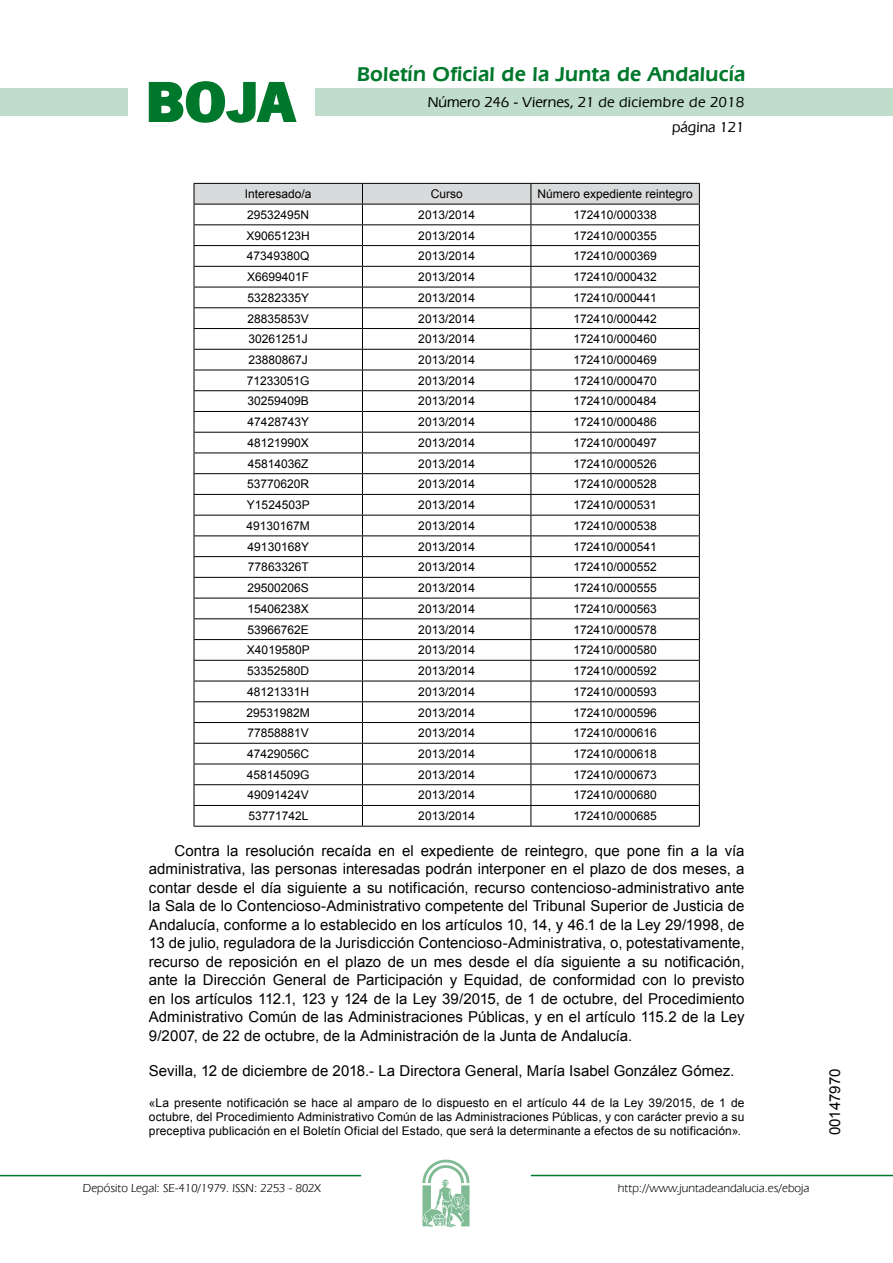
<style>
.page{position:relative;width:893px;height:1263px;background:#fff}
.page>*{position:absolute;margin:0;border:0;box-sizing:border-box;transform-origin:0 0}
.t1{font:700 57.75px "News Got T";color:#00782c;scale:1.14 1}
.t2{font:600 21px "Eras IT Cby BT";letter-spacing:.01em;color:#00782c}
.t3{font:15px/18.5px "Arial";color:#000;text-align:justify}
.t4{font:500 15px/24.5px "Eras IT Cby BT";color:#000;text-align:right}
.t5{font:12px/14px "Arial";color:#000;text-align:justify}
.t6{font:12px "Eras IT Cby BT";color:#000}
</style>
<div class="page">
<div style="left:315px;top:88px;width:577px;height:28px;background:#bfddca"></div>
<div style="left:0;top:88px;width:128px;height:28px;background:#bfddca"></div>
<hr style="left:0;top:1175px;width:361px;height:1px;background:#00782c">
<svg style="left:422px;top:1159px;width:47px;height:68px"></svg>
<hr style="left:531px;top:1175px;width:361px;height:1px;background:#00782c">
<svg style="left:148px;top:81px;width:149px;height:42px"></svg>
<svg style="left:194px;top:183px;width:506px;height:643px"></svg>
<hr style="left:194px;top:826px;width:168px;height:1px;background:#000">
<hr style="left:362px;top:826px;width:169px;height:1px;background:#000">
<hr style="left:531px;top:826px;width:168px;height:1px;background:#000">
<h1 class="t1" style="left:145px;top:68px;width:133px">BOJA</h1>
<h2 class="t2" style="left:357px;top:62px;width:390px">Boletín Oficial de la Junta de Andalucía</h2>
<p class="t4" style="left:428px;top:90px;width:318px">Número 246 - Viernes, 21 de diciembre de 2018 página 121</p>
<p class="t5" style="left:245px;top:187px;width:68px">Interesado/a</p>
<p class="t5" style="left:430px;top:187px;width:34px">Curso</p>
<p class="t5" style="left:537px;top:187px;width:157px">Número expediente reintegro</p>
<p class="t5" style="left:247px;top:208px;width:64px">29532495N</p>
<p class="t5" style="left:418px;top:208px;width:58px">2013/2014</p>
<p class="t5" style="left:573px;top:208px;width:85px">172410/000338</p>
<p class="t5" style="left:246px;top:229px;width:65px">X9065123H</p>
<p class="t5" style="left:418px;top:229px;width:58px">2013/2014</p>
<p class="t5" style="left:573px;top:229px;width:85px">172410/000355</p>
<p class="t5" style="left:247px;top:249px;width:64px">47349380Q</p>
<p class="t5" style="left:418px;top:249px;width:58px">2013/2014</p>
<p class="t5" style="left:573px;top:249px;width:85px">172410/000369</p>
<p class="t5" style="left:247px;top:270px;width:64px">X6699401F</p>
<p class="t5" style="left:418px;top:270px;width:58px">2013/2014</p>
<p class="t5" style="left:573px;top:270px;width:85px">172410/000432</p>
<p class="t5" style="left:248px;top:291px;width:63px">53282335Y</p>
<p class="t5" style="left:418px;top:291px;width:58px">2013/2014</p>
<p class="t5" style="left:573px;top:291px;width:85px">172410/000441</p>
<p class="t5" style="left:247px;top:311px;width:63px">28835853V</p>
<p class="t5" style="left:418px;top:311px;width:58px">2013/2014</p>
<p class="t5" style="left:573px;top:311px;width:85px">172410/000442</p>
<p class="t5" style="left:248px;top:332px;width:61px">30261251J</p>
<p class="t5" style="left:418px;top:332px;width:58px">2013/2014</p>
<p class="t5" style="left:573px;top:332px;width:85px">172410/000460</p>
<p class="t5" style="left:248px;top:353px;width:61px">23880867J</p>
<p class="t5" style="left:418px;top:353px;width:58px">2013/2014</p>
<p class="t5" style="left:573px;top:353px;width:85px">172410/000469</p>
<p class="t5" style="left:247px;top:374px;width:64px">71233051G</p>
<p class="t5" style="left:418px;top:374px;width:58px">2013/2014</p>
<p class="t5" style="left:573px;top:374px;width:85px">172410/000470</p>
<p class="t5" style="left:247px;top:394px;width:63px">30259409B</p>
<p class="t5" style="left:418px;top:394px;width:58px">2013/2014</p>
<p class="t5" style="left:573px;top:394px;width:85px">172410/000484</p>
<p class="t5" style="left:248px;top:415px;width:63px">47428743Y</p>
<p class="t5" style="left:418px;top:415px;width:58px">2013/2014</p>
<p class="t5" style="left:573px;top:415px;width:85px">172410/000486</p>
<p class="t5" style="left:247px;top:436px;width:63px">48121990X</p>
<p class="t5" style="left:418px;top:436px;width:58px">2013/2014</p>
<p class="t5" style="left:573px;top:436px;width:85px">172410/000497</p>
<p class="t5" style="left:248px;top:457px;width:62px">45814036Z</p>
<p class="t5" style="left:418px;top:457px;width:58px">2013/2014</p>
<p class="t5" style="left:573px;top:457px;width:85px">172410/000526</p>
<p class="t5" style="left:247px;top:477px;width:64px">53770620R</p>
<p class="t5" style="left:418px;top:477px;width:58px">2013/2014</p>
<p class="t5" style="left:573px;top:477px;width:85px">172410/000528</p>
<p class="t5" style="left:247px;top:498px;width:64px">Y1524503P</p>
<p class="t5" style="left:418px;top:498px;width:58px">2013/2014</p>
<p class="t5" style="left:573px;top:498px;width:85px">172410/000531</p>
<p class="t5" style="left:246px;top:519px;width:65px">49130167M</p>
<p class="t5" style="left:418px;top:519px;width:58px">2013/2014</p>
<p class="t5" style="left:573px;top:519px;width:85px">172410/000538</p>
<p class="t5" style="left:248px;top:540px;width:63px">49130168Y</p>
<p class="t5" style="left:418px;top:540px;width:58px">2013/2014</p>
<p class="t5" style="left:573px;top:540px;width:85px">172410/000541</p>
<p class="t5" style="left:248px;top:560px;width:62px">77863326T</p>
<p class="t5" style="left:418px;top:560px;width:58px">2013/2014</p>
<p class="t5" style="left:573px;top:560px;width:85px">172410/000552</p>
<p class="t5" style="left:247px;top:581px;width:63px">29500206S</p>
<p class="t5" style="left:418px;top:581px;width:58px">2013/2014</p>
<p class="t5" style="left:573px;top:581px;width:85px">172410/000555</p>
<p class="t5" style="left:247px;top:602px;width:63px">15406238X</p>
<p class="t5" style="left:418px;top:602px;width:58px">2013/2014</p>
<p class="t5" style="left:573px;top:602px;width:85px">172410/000563</p>
<p class="t5" style="left:247px;top:623px;width:63px">53966762E</p>
<p class="t5" style="left:418px;top:623px;width:58px">2013/2014</p>
<p class="t5" style="left:573px;top:623px;width:85px">172410/000578</p>
<p class="t5" style="left:247px;top:643px;width:64px">X4019580P</p>
<p class="t5" style="left:418px;top:643px;width:58px">2013/2014</p>
<p class="t5" style="left:573px;top:643px;width:85px">172410/000580</p>
<p class="t5" style="left:247px;top:664px;width:64px">53352580D</p>
<p class="t5" style="left:418px;top:664px;width:58px">2013/2014</p>
<p class="t5" style="left:573px;top:664px;width:85px">172410/000592</p>
<p class="t5" style="left:247px;top:685px;width:64px">48121331H</p>
<p class="t5" style="left:418px;top:685px;width:58px">2013/2014</p>
<p class="t5" style="left:573px;top:685px;width:85px">172410/000593</p>
<p class="t5" style="left:246px;top:705px;width:65px">29531982M</p>
<p class="t5" style="left:418px;top:705px;width:58px">2013/2014</p>
<p class="t5" style="left:573px;top:705px;width:85px">172410/000596</p>
<p class="t5" style="left:247px;top:726px;width:63px">77858881V</p>
<p class="t5" style="left:418px;top:726px;width:58px">2013/2014</p>
<p class="t5" style="left:573px;top:726px;width:85px">172410/000616</p>
<p class="t5" style="left:247px;top:747px;width:64px">47429056C</p>
<p class="t5" style="left:418px;top:747px;width:58px">2013/2014</p>
<p class="t5" style="left:573px;top:747px;width:85px">172410/000618</p>
<p class="t5" style="left:247px;top:768px;width:64px">45814509G</p>
<p class="t5" style="left:418px;top:768px;width:58px">2013/2014</p>
<p class="t5" style="left:573px;top:768px;width:85px">172410/000673</p>
<p class="t5" style="left:247px;top:788px;width:63px">49091424V</p>
<p class="t5" style="left:418px;top:788px;width:58px">2013/2014</p>
<p class="t5" style="left:573px;top:788px;width:85px">172410/000680</p>
<p class="t5" style="left:248px;top:809px;width:62px">53771742L</p>
<p class="t5" style="left:418px;top:809px;width:58px">2013/2014</p>
<p class="t5" style="left:573px;top:809px;width:85px">172410/000685</p>
<p class="t3" style="left:149px;top:841px;width:597px;text-indent:26px">Contra la resolución recaída en el expediente de reintegro, que pone fin a la vía administrativa, las personas interesadas podrán interponer en el plazo de dos meses, a contar desde el día siguiente a su notificación, recurso contencioso-administrativo ante la Sala de lo Contencioso-Administrativo competente del Tribunal Superior de Justicia de Andalucía, conforme a lo establecido en los artículos 10, 14, y 46.1 de la Ley 29/1998, de 13 de julio, reguladora de la Jurisdicción Contencioso-Administrativa, o, potestativamente, recurso de reposición en el plazo de un mes desde el día siguiente a su notificación, ante la Dirección General de Participación y Equidad, de conformidad con lo previsto en los artículos 112.1, 123 y 124 de la Ley 39/2015, de 1 de octubre, del Procedimiento Administrativo Común de las Administraciones Públicas, y en el artículo 115.2 de la Ley 9/2007, de 22 de octubre, de la Administración de la Junta de Andalucía.</p>
<p class="t3" style="left:149px;top:1062px;width:587px">Sevilla, 12 de diciembre de 2018.- La Directora General, María Isabel González Gómez.</p>
<p class="t5" style="left:149px;top:1096px;width:597px">«La presente notificación se hace al amparo de lo dispuesto en el artículo 44 de la Ley 39/2015, de 1 de octubre, del Procedimiento Administrativo Común de las Administraciones Públicas, y con carácter previo a su preceptiva publicación en el Boletín Oficial del Estado, que será la determinante a efectos de su notificación».</p>
<p class="t6" style="left:83px;top:1181px;width:239px">Depósito Legal: SE-410/1979. ISSN: 2253 - 802X</p>
<p class="t6" style="left:618px;top:1181px;width:193px">http://www.juntadeandalucia.es/eboja</p>
<p class="t3" style="left:826px;top:1135px;width:68px;rotate:-90deg">00147970</p>
</div>
